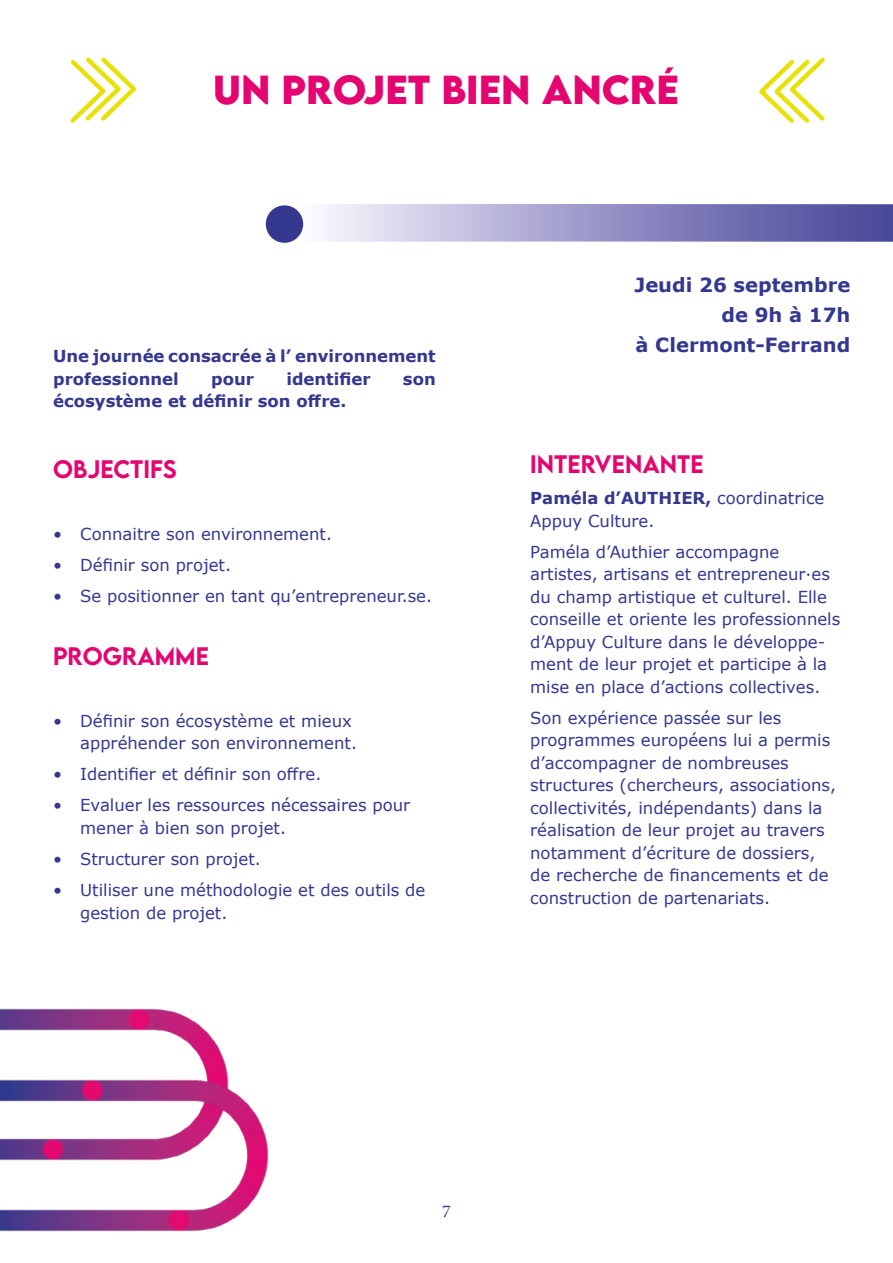
<style>
.page{position:relative;width:893px;height:1263px;background:#fff}
.page>*{position:absolute;margin:0;border:0;box-sizing:border-box;transform-origin:0 0}
.t1{font:700 36px "LEMONMILK";color:#e40571}
.t2{font:500 22.5px "LEMONMILK";color:#e40670}
.t3{font:700 19.5px/30px "Verdana";color:#34388e;text-align:right}
.t4{font:18px "Minion Pro";color:#34388e}
.t5{font:16.5px/22.5px "Verdana";color:#34388e}
.t6{font:700 16.5px/22.5px "Verdana";color:#34388e}
.s1{font-weight:700}
</style>
<div class="page">
<svg style="left:265px;top:204px;width:628px;height:39px;background:#a19fcc"></svg>
<div style="left:266px;top:205px;width:37px;height:38px;background:#34388e;border-radius:50%"></div>
<svg style="left:70px;top:57px;width:66px;height:66px"></svg>
<svg style="left:759px;top:57px;width:66px;height:66px"></svg>
<img style="left:0;top:1008px;width:223px;height:47px">
<img style="left:0;top:1055px;width:269px;height:177px">
<h1 class="t1" style="left:213px;top:65px;width:467px">UN PROJET BIEN ANCRÉ</h1>
<p class="t6" style="left:53px;top:345px;width:384px">Une journée consacrée à l’ environnement professionnel</p>
<p class="t6" style="left:211px;top:367px;width:44px">pour</p>
<p class="t6" style="left:286px;top:367px;width:86px">identifier</p>
<p class="t6" style="left:403px;top:367px;width:34px">son</p>
<p class="t6" style="left:53px;top:390px;width:295px">écosystème et définir son offre.</p>
<h2 class="t2" style="left:53px;top:455px;width:16px">OBJECT</h2>
<h2 class="t2" style="left:143px;top:455px;width:20px">IFS</h2>
<p class="t5" style="left:53px;top:523px;width:280px">• Connaitre son environnement.</p>
<p class="t5" style="left:53px;top:554px;width:179px">• Définir son projet.</p>
<p class="t5" style="left:53px;top:585px;width:380px">• Se positionner en tant qu’entrepreneur.se.</p>
<h2 class="t2" style="left:53px;top:641px;width:33px">PROGRAMME</h2>
<p class="t5" style="left:80px;top:709px;width:278px;text-indent:-27px">• Définir son écosystème et mieux appréhender son environnement.</p>
<p class="t5" style="left:53px;top:763px;width:270px">• Identifier et définir son offre.</p>
<p class="t5" style="left:80px;top:794px;width:332px;text-indent:-27px">• Evaluer les ressources nécessaires pour mener à bien son projet.</p>
<p class="t5" style="left:53px;top:847px;width:209px">• Structurer son projet.</p>
<p class="t5" style="left:80px;top:878px;width:347px;text-indent:-27px">• Utiliser une méthodologie et des outils de gestion de projet.</p>
<p class="t3" style="left:634px;top:270px;width:217px">Jeudi 26 septembre de 9h à 17h<br>à Clermont-Ferrand</p>
<h2 class="t2" style="left:530px;top:449px;width:175px">INTERVENANTE</h2>
<p class="t5" style="left:530px;top:487px;width:296px"><span class="s1">Paméla d’AUTHIER,</span> coordinatrice<br>Appuy Culture.</p>
<p class="t5" style="left:530px;top:540px;width:312px">Paméla d’Authier accompagne artistes, artisans et entrepreneur·es du champ artistique et culturel. Elle conseille et oriente les professionnels d’Appuy Culture dans le développe&shy;ment de leur projet et participe à la mise en place d’actions collectives.</p>
<p class="t5" style="left:530px;top:706px;width:307px">Son expérience passée sur les programmes européens lui a permis d’accompagner de nombreuses structures (chercheurs, associations, collectivités, indépendants) dans la réalisation de leur projet au travers notamment d’écriture de dossiers, de recherche de financements et de construction de partenariats.</p>
<p class="t4" style="left:442px;top:1199px;width:10px">7</p>
</div>
